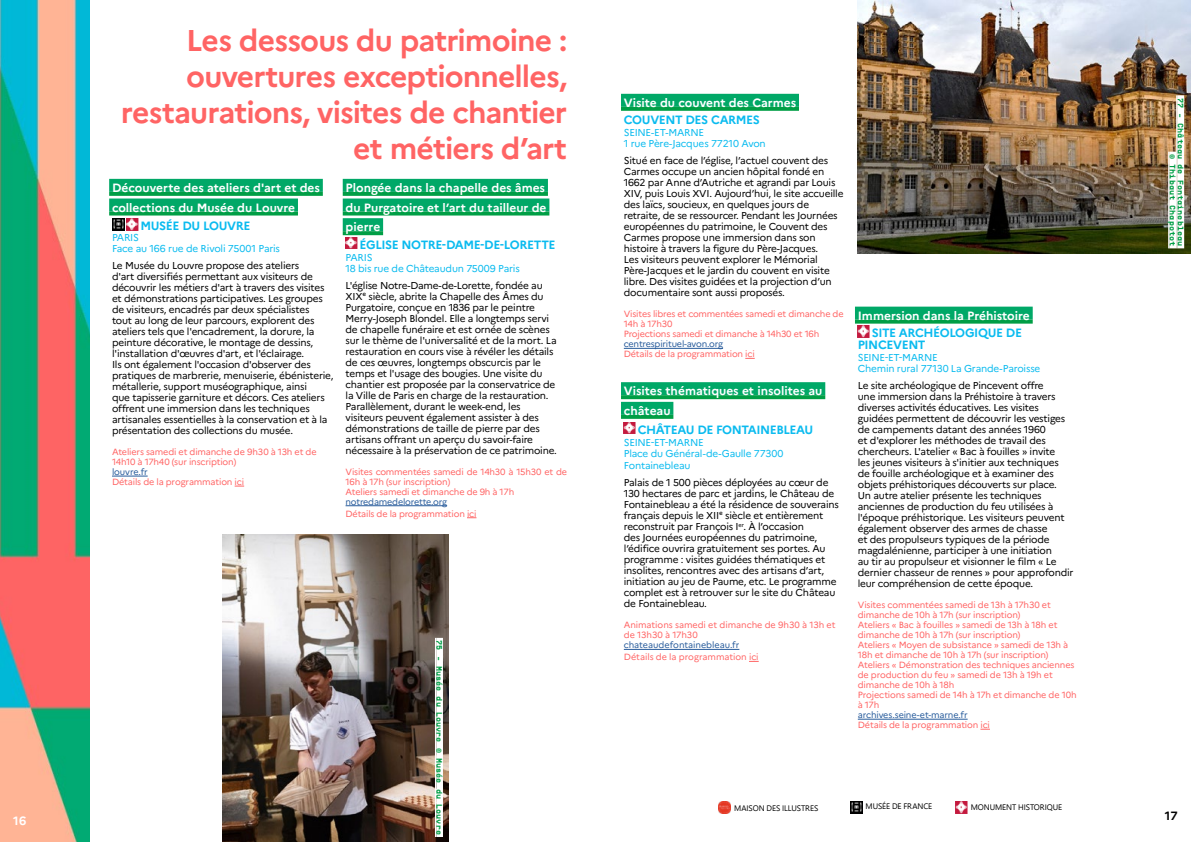
<style>
.page{position:relative;width:1191px;height:842px;background:#fff}
.page>*{position:absolute;margin:0;border:0;box-sizing:border-box;transform-origin:0 0}
.t1{font:700 30px/36px "Marianne";letter-spacing:-.03em;color:#ff6464;text-align:right}
.t2{font:700 12px/19.7px "Marianne";color:#fff}
.t3{font:700 12px/12px "Marianne";letter-spacing:-.035em;color:#0bbbef}
.t4{font:700 12px "Marianne";color:#000}
.t5{font:10px/11px "Marianne";letter-spacing:-.02em;color:#000}
.t6{font:10px/11px "Marianne";letter-spacing:-.02em;color:#0bbbef}
.t7{font:9px/10px "Marianne";letter-spacing:-.02em;color:#ff6464}
.t8{font:9px "Marianne";letter-spacing:-.02em;color:#275b9b}
.t9{font:700 8px/8px "Supply";color:#009e45;text-align:right}
</style>
<div class="page">
<img style="left:0;top:0;width:89px;height:842px">
<img style="left:223px;top:534px;width:225px;height:308px">
<img style="left:857px;top:0;width:334px;height:254px">
<div style="left:436px;top:638px;width:7px;height:199px;background:#fff"></div>
<hr style="left:435px;top:638px;width:1px;height:199px;background:#fff">
<div style="left:1177px;top:95px;width:7px;height:153px;background:#fff"></div>
<hr style="left:1176px;top:95px;width:1px;height:153px;background:#fff">
<div style="left:1169px;top:152px;width:7px;height:96px;background:#fff"></div>
<hr style="left:1168px;top:152px;width:1px;height:96px;background:#fff">
<div style="left:855px;top:307px;width:177px;height:13px;background:#00a867"></div>
<svg style="left:855px;top:320px;width:177px;height:4px"></svg>
<hr style="left:857px;top:719px;width:110px;height:1px;background:#275b9b">
<svg style="left:857px;top:326px;width:12px;height:11px"></svg>
<div style="left:621px;top:94px;width:178px;height:13px;background:#00a867"></div>
<svg style="left:621px;top:107px;width:178px;height:4px"></svg>
<hr style="left:624px;top:348px;width:99px;height:1px;background:#275b9b">
<div style="left:621px;top:382px;width:204px;height:13px;background:#00a867"></div>
<svg style="left:621px;top:395px;width:204px;height:4px"></svg>
<div style="left:621px;top:402px;width:52px;height:13px;background:#00a867"></div>
<svg style="left:621px;top:415px;width:52px;height:4px"></svg>
<hr style="left:624px;top:649px;width:115px;height:1px;background:#275b9b">
<svg style="left:624px;top:422px;width:11px;height:11px"></svg>
<div style="left:109px;top:179px;width:214px;height:13px;background:#00a867"></div>
<svg style="left:109px;top:192px;width:214px;height:4px"></svg>
<div style="left:109px;top:199px;width:189px;height:13px;background:#00a867"></div>
<svg style="left:109px;top:212px;width:189px;height:4px"></svg>
<hr style="left:112px;top:476px;width:36px;height:1px;background:#275b9b">
<svg style="left:112px;top:218px;width:26px;height:12px"></svg>
<div style="left:343px;top:179px;width:205px;height:13px;background:#00a867"></div>
<svg style="left:343px;top:192px;width:205px;height:4px"></svg>
<div style="left:343px;top:199px;width:206px;height:13px;background:#00a867"></div>
<svg style="left:343px;top:212px;width:206px;height:4px"></svg>
<div style="left:343px;top:218px;width:40px;height:13px;background:#00a867"></div>
<svg style="left:343px;top:231px;width:40px;height:4px"></svg>
<hr style="left:345px;top:505px;width:102px;height:1px;background:#275b9b">
<svg style="left:345px;top:238px;width:12px;height:11px"></svg>
<svg style="left:718px;top:801px;width:13px;height:12px"></svg>
<svg style="left:850px;top:801px;width:13px;height:12px"></svg>
<svg style="left:955px;top:802px;width:13px;height:11px"></svg>
<p class="t2" style="left:13px;top:811px;width:15px">16</p>
<h1 class="t1" style="left:121px;top:22px;width:448px">Les dessous du patrimoine : ouvertures exceptionnelles, restaurations, visites de chantier et métiers d’art</h1>
<p class="t2" style="left:112px;top:178px;width:209px">Découverte des ateliers d'art et des collections du Musée du Louvre</p>
<p class="t3" style="left:140px;top:220px;width:111px">MUSÉE DU LOUVRE</p>
<p class="t6" style="left:112px;top:232px;width:169px">PARIS<br>Face au 166 rue de Rivoli 75001 Paris</p>
<p class="t5" style="left:112px;top:260px;width:223px">Le Musée du Louvre propose des ateliers<br>d'art diversifiés permettant aux visiteurs de découvrir les métiers d'art à travers des visites et démonstrations participatives. Les groupes de visiteurs, encadrés par deux spécialistes<br>tout au long de leur parcours, explorent des ateliers tels que l'encadrement, la dorure, la peinture décorative, le montage de dessins, l'installation d'œuvres d'art, et l'éclairage.<br>Ils ont également l'occasion d'observer des pratiques de marbrerie, menuiserie, ébénisterie, métallerie, support muséographique, ainsi<br>que tapisserie garniture et décors. Ces ateliers offrent une immersion dans les techniques artisanales essentielles à la conservation et à la présentation des collections du musée.</p>
<p class="t7" style="left:112px;top:447px;width:206px">Ateliers samedi et dimanche de 9h30 à 13h et de<br>14h10 à 17h40 (sur inscription)</p>
<p class="t8" style="left:112px;top:466px;width:37px">louvre.fr</p>
<p class="t7" style="left:112px;top:477px;width:134px">Détails de la programmation ici</p>
<p class="t2" style="left:345px;top:178px;width:202px">Plongée dans la chapelle des âmes du Purgatoire et l’art du tailleur de pierre</p>
<p class="t3" style="left:359px;top:239px;width:197px">ÉGLISE NOTRE-DAME-DE-LORETTE</p>
<p class="t6" style="left:345px;top:252px;width:176px">PARIS<br>18 bis rue de Châteaudun 75009 Paris</p>
<p class="t5" style="left:345px;top:279px;width:213px">L'église Notre-Dame-de-Lorette, fondée au XIXe siècle, abrite la Chapelle des Âmes du Purgatoire, conçue en 1836 par le peintre Merry-Joseph Blondel. Elle a longtemps servi de chapelle funéraire et est ornée de scènes sur le thème de l'universalité et de la mort. La restauration en cours vise à révéler les détails de ces œuvres, longtemps obscurcis par le temps et l'usage des bougies. Une visite du chantier est proposée par la conservatrice de la Ville de Paris en charge de la restauration.<br>Parallèlement, durant le week-end, les visiteurs peuvent également assister à des démonstrations de taille de pierre par des artisans offrant un aperçu du savoir-faire nécessaire à la préservation de ce patrimoine.</p>
<p class="t7" style="left:345px;top:466px;width:223px">Visites commentées samedi de 14h30 à 15h30 et de<br>16h à 17h (sur inscription)<br>Ateliers samedi et dimanche de 9h à 17h</p>
<p class="t8" style="left:345px;top:496px;width:103px">notredamedelorette.org</p>
<p class="t7" style="left:345px;top:508px;width:132px">Détails de la programmation ici</p>
<p class="t9" style="left:444px;top:640px;width:196px;rotate:90deg">75 - Musée du Louvre © Musée du Louvre</p>
<p class="t2" style="left:624px;top:93px;width:174px">Visite du couvent des Carmes</p>
<p class="t3" style="left:624px;top:114px;width:138px">COUVENT DES CARMES</p>
<p class="t6" style="left:624px;top:127px;width:143px">SEINE-ET-MARNE<br>1 rue Père-Jacques 77210 Avon</p>
<p class="t5" style="left:624px;top:155px;width:221px">Situé en face de l’église, l’actuel couvent des Carmes occupe un ancien hôpital fondé en 1662 par Anne d’Autriche et agrandi par Louis XIV, puis Louis XVI. Aujourd’hui, le site accueille des laïcs, soucieux, en quelques jours de retraite, de se ressourcer. Pendant les Journées européennes du patrimoine, le Couvent des Carmes propose une immersion dans son histoire à travers la figure du Père-Jacques.<br>Les visiteurs peuvent explorer le Mémorial Père-Jacques et le jardin du couvent en visite libre. Des visites guidées et la projection d’un documentaire sont aussi proposés.</p>
<p class="t7" style="left:624px;top:309px;width:221px">Visites libres et commentées samedi et dimanche de<br>14h à 17h30<br>Projections samedi et dimanche à 14h30 et 16h</p>
<p class="t8" style="left:624px;top:338px;width:101px">centrespirituel-avon.org</p>
<p class="t7" style="left:624px;top:349px;width:132px">Détails de la programmation ici</p>
<p class="t2" style="left:624px;top:381px;width:200px">Visites thématiques et insolites au château</p>
<p class="t3" style="left:638px;top:423px;width:177px">CHÂTEAU DE FONTAINEBLEAU</p>
<p class="t6" style="left:624px;top:436px;width:161px">SEINE-ET-MARNE<br>Place du Général-de-Gaulle 77300</p>
<p class="t6" style="left:624px;top:459px;width:68px">Fontainebleau</p>
<p class="t5" style="left:624px;top:477px;width:217px">Palais de 1 500 pièces déployées au cœur de 130 hectares de parc et jardins, le Château de Fontainebleau a été la résidence de souverains français depuis le XIIe siècle et entièrement reconstruit par François I<sup>er</sup>. À l’occasion<br>des Journées européennes du patrimoine, l’édifice ouvrira gratuitement ses portes. Au programme : visites guidées thématiques et insolites, rencontres avec des artisans d’art, initiation au jeu de Paume, etc. Le programme complet est à retrouver sur le site du Château de Fontainebleau.</p>
<p class="t7" style="left:624px;top:620px;width:213px">Animations samedi et dimanche de 9h30 à 13h et de 13h30 à 17h30</p>
<p class="t8" style="left:624px;top:639px;width:117px">chateaudefontainebleau.fr</p>
<p class="t7" style="left:624px;top:652px;width:136px">Détails de la programmation ici</p>
<p class="t2" style="left:857px;top:305px;width:174px">Immersion dans la Préhistoire</p>
<p class="t3" style="left:857px;top:327px;width:166px;text-indent:14px">SITE ARCHÉOLOGIQUE DE<br>PINCEVENT</p>
<p class="t6" style="left:857px;top:352px;width:184px">SEINE-ET-MARNE<br>Chemin rural 77130 La Grande-Paroisse</p>
<p class="t5" style="left:857px;top:380px;width:217px">Le site archéologique de Pincevent offre<br>une immersion dans la Préhistoire à travers diverses activités éducatives. Les visites guidées permettent de découvrir les vestiges de campements datant des années 1960<br>et d'explorer les méthodes de travail des chercheurs. L'atelier « Bac à fouilles » invite<br>les jeunes visiteurs à s'initier aux techniques de fouille archéologique et à examiner des objets préhistoriques découverts sur place.<br>Un autre atelier présente les techniques anciennes de production du feu utilisées à l'époque préhistorique. Les visiteurs peuvent également observer des armes de chasse<br>et des propulseurs typiques de la période magdalénienne, participer à une initiation<br>au tir au propulseur et visionner le film « Le dernier chasseur de rennes » pour approfondir leur compréhension de cette époque.</p>
<p class="t7" style="left:857px;top:600px;width:220px">Visites commentées samedi de 13h à 17h30 et dimanche de 10h à 17h (sur inscription)<br>Ateliers « Bac à fouilles » samedi de 13h à 18h et dimanche de 10h à 17h (sur inscription)<br>Ateliers « Moyen de subsistance » samedi de 13h à 18h et dimanche de 10h à 17h (sur inscription)<br>Ateliers « Démonstration des techniques anciennes de production du feu » samedi de 13h à 19h et dimanche de 10h à 18h<br>Projections samedi de 14h à 17h et dimanche de 10h à 17h</p>
<p class="t8" style="left:857px;top:709px;width:111px">archives.seine-et-marne.fr</p>
<p class="t7" style="left:857px;top:720px;width:134px">Détails de la programmation ici</p>
<p class="t9" style="left:1184px;top:98px;width:150px;rotate:90deg">77 - Château de Fontainebleau © Thibaut Chapotot</p>
<p class="t4" style="left:1164px;top:808px;width:14px">17</p>
</div>
